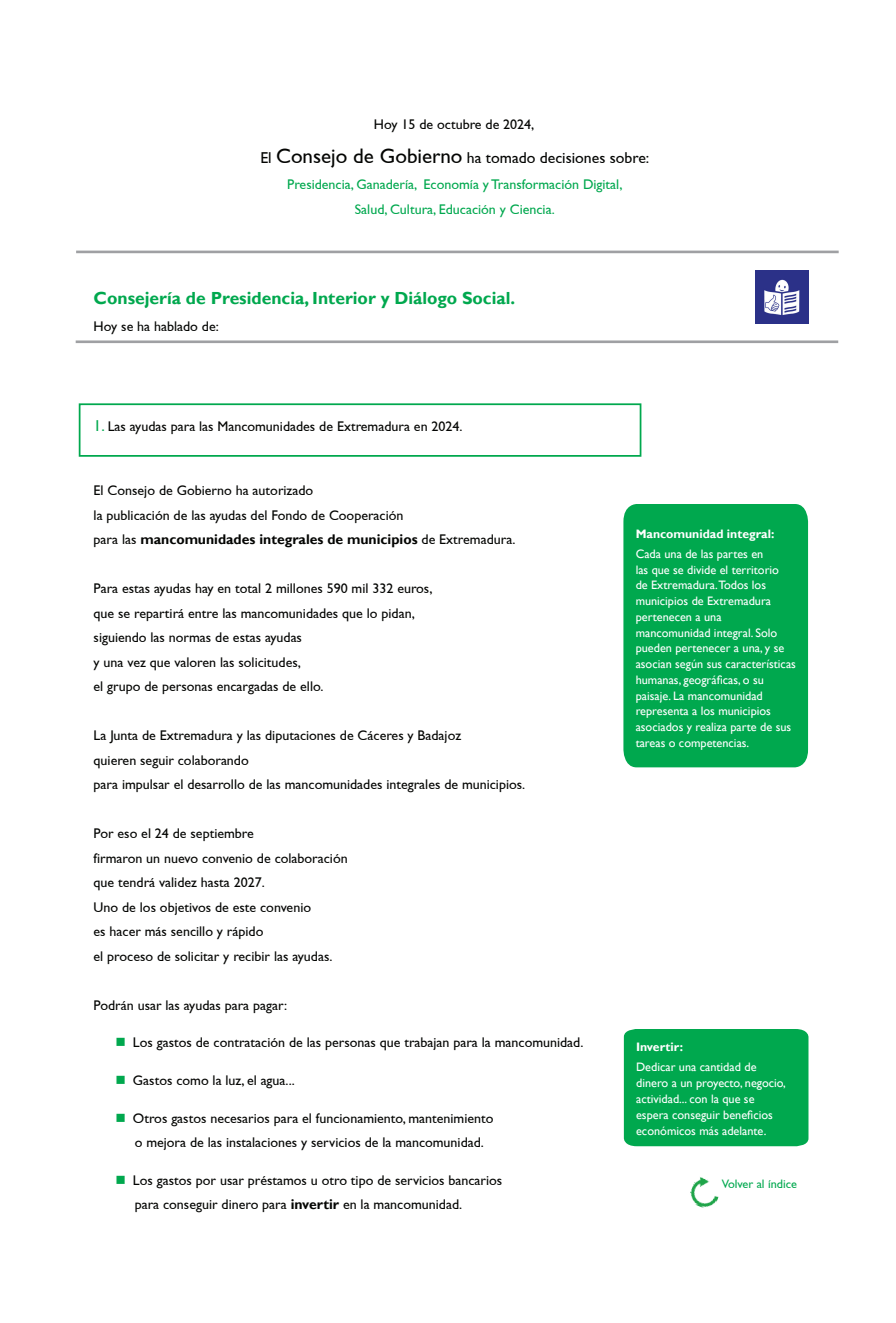
<style>
.page{position:relative;width:896px;height:1323px;background:#fff}
.page>*{position:absolute;margin:0;border:0;box-sizing:border-box;transform-origin:0 0}
.t1{font:700 17.5px "Gill Sans";color:#00a84e}
.t2{font:15.75px "Gill Sans";color:#040503}
.t3{font:14px/24.5px "Gill Sans";color:#040503}
.t4{font:14px/25.6px "Gill Sans";color:#00a84e;text-align:center}
.t5{font:12.25px/15.8px "Gill Sans";color:#fff}
.t6{font:700 12.25px "Gill Sans";color:#fff}
.t7{font:12.25px "Gill Sans";color:#00a84e}
.s1{font-size:21px}
.s2{font-size:15.75px;color:#00a84e}
.s3{font-weight:700}
</style>
<div class="page">
<hr style="left:76px;top:340px;width:762px;height:3px;background:#9fa0a3">
<div style="left:79px;top:403px;width:562px;height:54px;border:2px solid #00a84e"></div>
<hr style="left:76px;top:251px;width:763px;height:2px;background:#9fa0a3">
<img style="left:755px;top:271px;width:53px;height:52px">
<img style="left:690px;top:1177px;width:29px;height:31px">
<div style="left:623px;top:504px;width:185px;height:263px;background:#00a84e"></div>
<div style="left:624px;top:1029px;width:185px;height:117px;background:#00a84e"></div>
<p class="t3" style="left:374px;top:112px;width:162px">Hoy 15 de octubre de 2024,</p>
<p class="t2" style="left:260px;top:149px;width:390px">El <span class="s1">Consejo de Gobierno</span> ha tomado decisiones sobre:</p>
<p class="t4" style="left:287px;top:171px;width:337px">Presidencia, Ganadería, Economía y Transformación Digital,<br>Salud, Cultura, Educación y Ciencia.</p>
<p class="t1" style="left:94px;top:287px;width:423px">Consejería de Presidencia, Interior y Diálogo Social.</p>
<p class="t3" style="left:94px;top:314px;width:127px">Hoy se ha hablado de:</p>
<p class="t3" style="left:94px;top:414px;width:371px"><span class="s2">1.</span> Las ayudas para las Mancomunidades de Extremadura en 2024.</p>
<p class="t3" style="left:94px;top:478px;width:423px">El Consejo de Gobierno ha autorizado<br>la publicación de las ayudas del Fondo de Cooperación<br>para las <span class="s3">mancomunidades integrales de municipios</span> de Extremadura.</p>
<p class="t3" style="left:94px;top:576px;width:340px">Para estas ayudas hay en total 2 millones 590 mil 332 euros, que se repartirá entre las mancomunidades que lo pidan, siguiendo las normas de estas ayudas<br>y una vez que valoren las solicitudes,<br>el grupo de personas encargadas de ello.</p>
<p class="t3" style="left:94px;top:723px;width:433px">La Junta de Extremadura y las diputaciones de Cáceres y Badajoz<br>quieren seguir colaborando<br>para impulsar el desarrollo de las mancomunidades integrales de municipios.</p>
<p class="t3" style="left:94px;top:821px;width:256px">Por eso el 24 de septiembre<br>firmaron un nuevo convenio de colaboración que tendrá validez hasta 2027.<br>Uno de los objetivos de este convenio<br>es hacer más sencillo y rápido<br>el proceso de solicitar y recibir las ayudas.</p>
<p class="t3" style="left:94px;top:993px;width:195px">Podrán usar las ayudas para pagar:</p>
<p class="t3" style="left:133px;top:1030px;width:452px">Los gastos de contratación de las personas que trabajan para la mancomunidad.</p>
<p class="t3" style="left:133px;top:1068px;width:163px">Gastos como la luz, el agua...</p>
<p class="t3" style="left:133px;top:1106px;width:362px">Otros gastos necesarios para el funcionamiento, mantenimiento o mejora de las instalaciones y servicios de la mancomunidad.</p>
<p class="t3" style="left:133px;top:1168px;width:371px">Los gastos por usar préstamos u otro tipo de servicios bancarios para conseguir dinero para <span class="s3">invertir</span> en la mancomunidad.</p>
<p class="t6" style="left:636px;top:526px;width:140px">Mancomunidad integral:</p>
<p class="t5" style="left:636px;top:546px;width:162px">Cada una de las partes en<br>las que se divide el territorio<br>de Extremadura.Todos los municipios de Extremadura pertenecen a una mancomunidad integral. Solo pueden pertenecer a una, y se asocian según sus características humanas, geográficas, o su paisaje. La mancomunidad representa a los municipios asociados y realiza parte de sus tareas o competencias.</p>
<p class="t6" style="left:636px;top:1040px;width:48px">Invertir:</p>
<p class="t5" style="left:636px;top:1060px;width:151px">Dedicar una cantidad de dinero a un proyecto, negocio, actividad... con la que se espera conseguir beneficios económicos más adelante.</p>
<p class="t7" style="left:722px;top:1177px;width:77px">Volver al índice</p>
</div>
